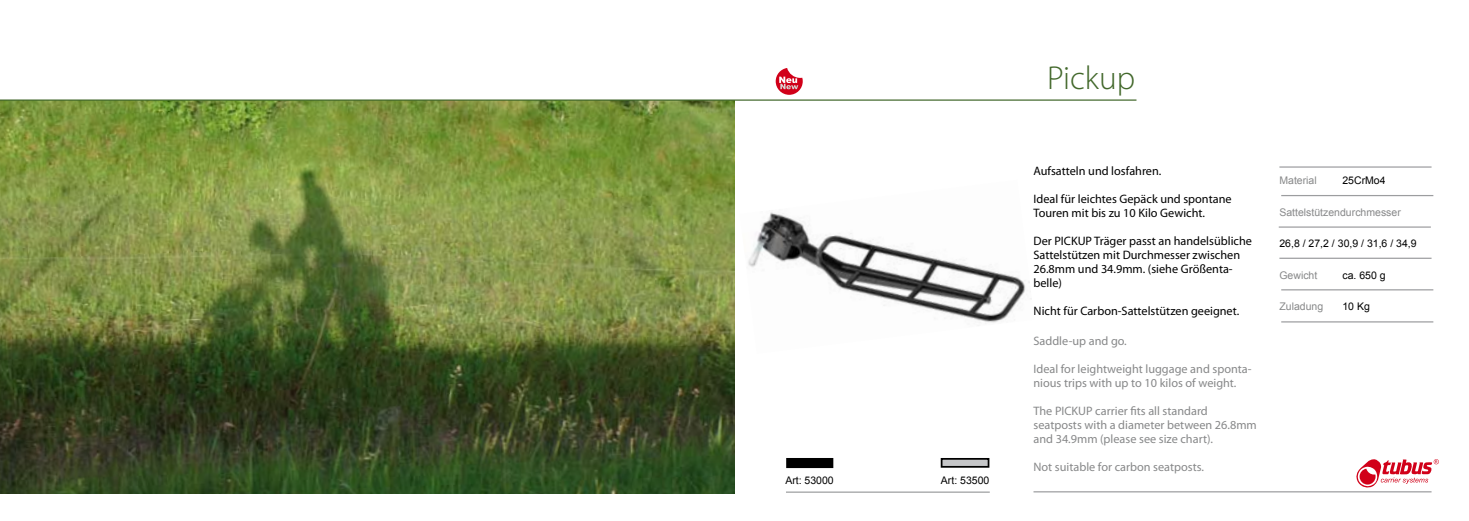
<style>
.page{position:relative;width:1469px;height:521px;background:#fff}
.page>*{position:absolute;margin:0;border:0;box-sizing:border-box;transform-origin:0 0}
.t1{font:300 33.25px "Myriad Pro";color:#42682b}
.t2{font:12.25px/14px "Myriad Pro";color:#000}
.t3{font:12.25px/14px "Myriad Pro";color:#878889}
.t4{font:10.5px "Arial";color:#000}
.t5{font:10.5px "Arial";color:#878889}
.s1{color:#fff}
</style>
<div class="page">
<hr style="left:786px;top:491px;width:203px;height:2px;background:#9c9d9f">
<hr style="left:1033px;top:491px;width:398px;height:1px;background:#9c9d9f">
<hr style="left:1279px;top:166px;width:152px;height:2px;background:#9c9d9f">
<hr style="left:1281px;top:195px;width:152px;height:1px;background:#9c9d9f">
<hr style="left:1278px;top:226px;width:152px;height:2px;background:#9c9d9f">
<hr style="left:1279px;top:258px;width:152px;height:1px;background:#9c9d9f">
<hr style="left:1281px;top:289px;width:152px;height:1px;background:#9c9d9f">
<div style="left:787px;top:459px;width:45px;height:8px;background:#000"></div>
<div style="left:786px;top:458px;width:47px;height:10px;border:2px solid #000"></div>
<div style="left:941px;top:459px;width:47px;height:8px;background:#c5c6c8"></div>
<div style="left:940px;top:458px;width:49px;height:10px;border:2px solid #000"></div>
<svg style="left:1356px;top:459px;width:82px;height:29px"></svg>
<img style="left:0;top:101px;width:734px;height:393px">
<svg style="left:775px;top:68px;width:27px;height:27px"></svg>
<hr style="left:0;top:99px;width:1136px;height:2px;background:#42682b">
<img style="left:748px;top:212px;width:283px;height:111px">
<hr style="left:1281px;top:321px;width:152px;height:1px;background:#9c9d9f">
<p class="t4" style="left:785px;top:473px;width:50px">Art: 53000</p>
<p class="t4" style="left:941px;top:473px;width:50px">Art: 53500</p>
<h1 class="t1" style="left:1047px;top:58px;width:90px">Pickup</h1>
<p class="t2" style="left:1033px;top:163px;width:129px">Aufsatteln und losfahren.</p>
<p class="t2" style="left:1033px;top:191px;width:200px">Ideal für leichtes Gepäck und spontane<br>Touren mit bis zu 10 Kilo Gewicht.</p>
<p class="t2" style="left:1033px;top:233px;width:220px">Der PICKUP Träger passt an handelsübliche<br>Sattelstützen mit Durchmesser zwischen<br>26.8mm und 34.9mm. (siehe Größenta&shy;belle)</p>
<p class="t2" style="left:1033px;top:303px;width:207px">Nicht für Carbon-Sattelstützen geeignet.</p>
<p class="t3" style="left:1033px;top:333px;width:95px">Saddle-up and go.</p>
<p class="t3" style="left:1033px;top:361px;width:219px">Ideal for leightweight luggage and sponta&shy;nious trips with up to 10 kilos of weight.</p>
<p class="t3" style="left:1033px;top:403px;width:225px">The PICKUP carrier fits all standard seatposts with a diameter between 26.8mm and 34.9mm (please see size chart).</p>
<p class="t3" style="left:1033px;top:459px;width:172px">Not suitable for carbon seatposts.</p>
<p class="t5" style="left:1279px;top:174px;width:39px">Material</p>
<p class="t4" style="left:1342px;top:174px;width:45px">25CrMo4</p>
<p class="t5" style="left:1279px;top:205px;width:123px">Sattelstützendurchmesser</p>
<p class="t4" style="left:1279px;top:237px;width:139px">26,8 / 27,2 / 30,9 / 31,6 / 34,9</p>
<p class="t5" style="left:1279px;top:268px;width:39px">Gewicht</p>
<p class="t4" style="left:1342px;top:268px;width:45px">ca. 650 g</p>
<p class="t5" style="left:1279px;top:300px;width:51px">Zuladung <span class="s1">/</span></p>
<p class="t4" style="left:1342px;top:300px;width:29px">10 Kg</p>
</div>
